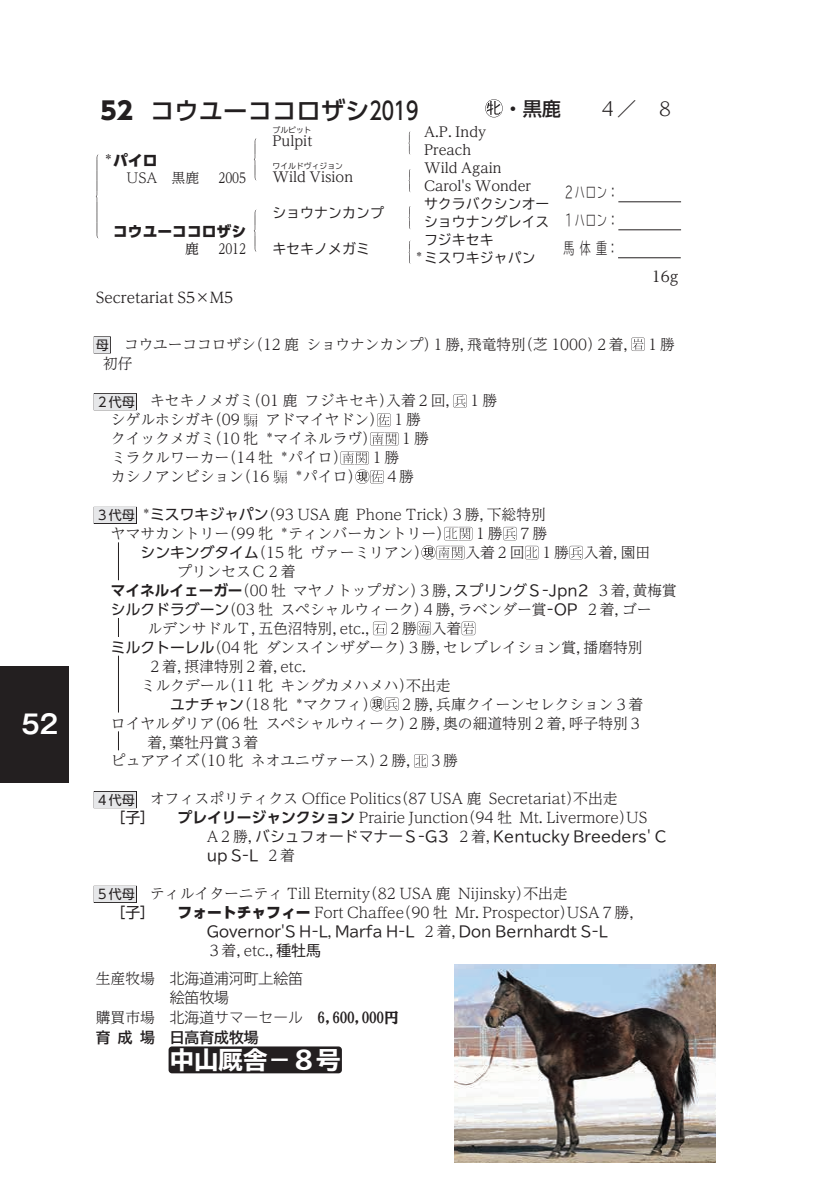
<style>
.page{position:relative;width:840px;height:1191px;background:#fff}
.page>*{position:absolute;margin:0;border:0;box-sizing:border-box;transform-origin:0 0}
.t1{font:700 26px "Gothic MB101 Pr 6 N De";color:#fff;scale:.93 1}
.t2{font:500 24.4px "UD Shin Go Pro";color:#231f20}
.t3{font:700 expanded 24.4px "TBUD Go Std";color:#fff}
.t4{font:500 19.2px "UD Shin Go Pro";color:#231f20}
.t5{font:300 19.2px "UD Reimin Pro";color:#231f20}
.t6{font:300 15.6px/28px "TBUD Go Std Super";color:#231f20;text-align:justify;scale:.7 1}
.t7{font:300 14.8px/19px "UD Reimin Pro";color:#231f20}
.t8{font:14.8px/19px "TBUD Go Std";color:#231f20}
.t9{font:800 14.8px "TBUD Min Std";letter-spacing:-.285em;color:#231f20;scale:.7 1}
.t10{font:14.8px "UD Reimin Pro";color:#231f20}
.t11{font:300 14.8px/19.8px "TBUD Go Std Super";color:#231f20;text-align:center}
.t12{font:800 14.8px "UD Shin Go Pro";color:#231f20}
.t13{font:700 14.8px "TBUD Go Std";color:#231f20}
.t14{font:14.8px "UD Shin Go Pro";color:#231f20}
.t15{font:14px "UD Reimin Pro";color:#231f20}
.t16{font:14px "TBUD Go Std";color:#231f20}
.t17{font:14px "UD Reimin Pro";color:#231f20;scale:.82 1}
.t18{font:300 14px "UD Reimin Pro";color:#231f20}
.t19{font:13px "UD Shin Go Pro";color:#231f20}
.t20{font:8.6px "UD Reimin Pro";color:#231f20}
.t21{font:7.8px "TBUD Go Std";color:#231f20}
.s1{font-weight:800}
.s2{font-family:"UD Shin Go Pro";font-weight:400;font-size:13px}
.s3{font-family:"UD Shin Go Pro";font-weight:400}
.s4{font-family:"UD Shin Go Pro De";font-weight:700}
.s5{font-family:"TBUD Go Std";font-weight:400}
.s6{font-family:"UD Reimin Pro";font-weight:300}
.s7{font-family:"UD Shin Go Pro";font-weight:800}
.s8{font-family:"UD Reimin Pro"}
.s9{font-family:"TBUD Go Std Super";font-weight:300}
</style>
<div class="page">
<img style="left:454px;top:964px;width:261px;height:198px">
<hr style="left:118px;top:542px;width:1px;height:38px;background:#231f20">
<svg style="left:118px;top:618px;width:1px;height:19px"></svg>
<hr style="left:118px;top:655px;width:1px;height:57px;background:#231f20">
<svg style="left:118px;top:731px;width:1px;height:19px"></svg>
<div style="left:94px;top:336px;width:17px;height:17px;border:1px solid #231f20"></div>
<div style="left:94px;top:337px;width:16px;height:16px;background:#e6e7e9"></div>
<div style="left:94px;top:393px;width:43px;height:17px;border:1px solid #231f20"></div>
<div style="left:94px;top:394px;width:42px;height:15px;background:#e6e7e9"></div>
<div style="left:94px;top:507px;width:43px;height:17px;border:1px solid #231f20"></div>
<div style="left:94px;top:507px;width:42px;height:16px;background:#e6e7e9"></div>
<div style="left:94px;top:791px;width:43px;height:17px;border:1px solid #231f20"></div>
<div style="left:94px;top:792px;width:42px;height:15px;background:#e6e7e9"></div>
<div style="left:94px;top:886px;width:43px;height:16px;border:1px solid #231f20"></div>
<div style="left:94px;top:886px;width:42px;height:16px;background:#e6e7e9"></div>
<div style="left:168px;top:1046px;width:174px;height:27px;background:#231f20"></div>
<hr style="left:618px;top:201px;width:62px;height:1px;background:#231f20">
<hr style="left:618px;top:229px;width:62px;height:1px;background:#231f20">
<hr style="left:617px;top:257px;width:63px;height:1px;background:#231f20">
<svg style="left:631px;top:337px;width:13px;height:14px"></svg>
<svg style="left:453px;top:394px;width:13px;height:14px"></svg>
<svg style="left:244px;top:413px;width:13px;height:14px"></svg>
<svg style="left:273px;top:470px;width:14px;height:13px"></svg>
<svg style="left:340px;top:413px;width:58px;height:71px"></svg>
<svg style="left:503px;top:527px;width:13px;height:13px"></svg>
<svg style="left:421px;top:527px;width:51px;height:33px"></svg>
<svg style="left:525px;top:546px;width:13px;height:13px"></svg>
<svg style="left:569px;top:546px;width:13px;height:13px"></svg>
<svg style="left:373px;top:621px;width:13px;height:14px"></svg>
<svg style="left:417px;top:621px;width:13px;height:14px"></svg>
<svg style="left:461px;top:621px;width:14px;height:14px"></svg>
<svg style="left:370px;top:696px;width:28px;height:15px"></svg>
<svg style="left:414px;top:754px;width:13px;height:14px"></svg>
<svg style="left:485px;top:99px;width:17px;height:18px"></svg>
<svg style="left:408px;top:131px;width:3px;height:24px"></svg>
<svg style="left:254px;top:138px;width:3px;height:42px"></svg>
<svg style="left:96px;top:154px;width:3px;height:84px"></svg>
<svg style="left:408px;top:169px;width:3px;height:23px"></svg>
<svg style="left:253px;top:210px;width:4px;height:42px"></svg>
<svg style="left:408px;top:206px;width:3px;height:23px"></svg>
<svg style="left:408px;top:241px;width:3px;height:23px"></svg>
<div style="left:0;top:666px;width:68px;height:116px;background:#231f20"></div>
<h1 class="t1" style="left:21px;top:703px;width:46px">5 21</h1>
<h2 class="t2" style="left:101px;top:91px;width:322px"><span class="s1">52</span> コウユーココロザシ２０１９</h2>
<p class="t4" style="left:503px;top:93px;width:59px">・黒鹿</p>
<p class="t5" style="left:597px;top:93px;width:78px">４／ ８</p>
<p class="t20" style="left:104px;top:150px;width:10px">＊</p>
<p class="t21" style="left:272px;top:124px;width:41px">プルピット</p>
<p class="t15" style="left:424px;top:121px;width:64px">A.P. Indy</p>
<p class="t15" style="left:272px;top:129px;width:42px">Pulpit</p>
<p class="t15" style="left:424px;top:138px;width:49px">Preach</p>
<p class="t12" style="left:113px;top:148px;width:46px">パイロ</p>
<p class="t21" style="left:272px;top:159px;width:72px">ワイルドヴィジョン</p>
<p class="t15" style="left:424px;top:156px;width:79px">Wild Again</p>
<p class="t18" style="left:126px;top:166px;width:74px">USA 黒鹿</p>
<p class="t17" style="left:218px;top:166px;width:35px">2005</p>
<p class="t15" style="left:272px;top:165px;width:82px">Wild Vision</p>
<p class="t15" style="left:424px;top:174px;width:109px">Carol's Wonder</p>
<p class="t16" style="left:424px;top:192px;width:127px">サクラバクシンオー</p>
<p class="t6" style="left:563px;top:178px;width:80px">２ハロン：１ハロン：馬体重：</p>
<p class="t16" style="left:272px;top:201px;width:113px">ショウナンカンプ</p>
<p class="t16" style="left:424px;top:210px;width:127px">ショウナングレイス</p>
<p class="t12" style="left:113px;top:219px;width:134px">コウユーココロザシ</p>
<p class="t16" style="left:424px;top:228px;width:71px">フジキセキ</p>
<p class="t15" style="left:185px;top:238px;width:15px">鹿</p>
<p class="t17" style="left:218px;top:238px;width:35px">2012</p>
<p class="t16" style="left:272px;top:237px;width:99px">キセキノメガミ</p>
<p class="t16" style="left:415px;top:246px;width:121px"><sup>＊</sup>ミスワキジャパン</p>
<p class="t10" style="left:96px;top:285px;width:139px">Secretariat S5×M5</p>
<p class="t10" style="left:651px;top:264px;width:28px">16g</p>
<p class="t7" style="left:103px;top:334px;width:573px;text-indent:-7px"><span class="s2">母</span> コウユーココロザシ（12 鹿ショウナンカンプ）１勝，飛竜特別（芝 1000）２着，１勝初仔</p>
<p class="t7" style="left:111px;top:391px;width:387px;text-indent:-15px"><span class="s2">２代母</span> キセキノメガミ（01 鹿フジキセキ）入着２回，１勝シゲルホシガキ（09</p>
<p class="t7" style="left:111px;top:410px;width:311px;text-indent:155px">アドマイヤドン）１勝クイックメガミ（10 牝 <sup>＊</sup>マイネルラヴ）</p>
<p class="t7" style="left:399px;top:429px;width:31px">１勝</p>
<p class="t7" style="left:111px;top:448px;width:238px">ミラクルワーカー（14 牡 <sup>＊</sup>パイロ）</p>
<p class="t7" style="left:369px;top:448px;width:31px">１勝</p>
<p class="t7" style="left:111px;top:466px;width:160px">カシノアンビション（16</p>
<p class="t7" style="left:295px;top:466px;width:68px"><sup>＊</sup>パイロ）</p>
<p class="t7" style="left:384px;top:466px;width:31px">４勝</p>
<p class="t19" style="left:96px;top:505px;width:41px">３代母</p>
<p class="t7" style="left:111px;top:504px;width:436px;text-indent:31px"><sup>＊</sup><span class="s3">ミスワキジャパン</span>（93 USA 鹿 Phone Trick）３勝，下総特別ヤマサカントリー（99 牝 <sup>＊</sup>ティンバーカントリー）</p>
<p class="t7" style="left:473px;top:523px;width:75px">１勝 ７勝</p>
<p class="t7" style="left:140px;top:542px;width:289px"><span class="s3">シンキングタイム</span>（15 牝ヴァーミリアン）</p>
<p class="t7" style="left:465px;top:542px;width:186px">入着２回 １勝 入着，園田</p>
<p class="t7" style="left:177px;top:561px;width:120px">プリンセスＣ２着</p>
<p class="t7" style="left:111px;top:580px;width:567px"><span class="s4">マイネルイェーガー</span>（00 牡マヤノトップガン）３勝，<span class="s5">スプリングＳ‐Jpn2</span> ３着，黄梅賞</p>
<p class="t7" style="left:111px;top:599px;width:542px"><span class="s3">シルクドラグーン</span>（03 牡スペシャルウィーク）４勝，ラベンダー賞<span class="s5">‐OP</span> ２着，ゴー</p>
<p class="t7" style="left:147px;top:618px;width:315px">ルデンサドルＴ，五色沼特別，etc.，２勝 入着</p>
<p class="t7" style="left:111px;top:637px;width:533px"><span class="s3">ミルクトーレル</span>（04 牝ダンスインザダーク）３勝，セレブレイション賞，播磨特別</p>
<p class="t7" style="left:147px;top:656px;width:160px">２着，摂津特別２着，etc.</p>
<p class="t7" style="left:140px;top:675px;width:311px">ミルクデール（11 牝キングカメハメハ）不出走</p>
<p class="t7" style="left:170px;top:694px;width:208px"><span class="s3">ユナチャン</span>（18 牝 <sup>＊</sup>マクフィ）</p>
<p class="t7" style="left:399px;top:694px;width:245px">２勝，兵庫クイーンセレクション３着</p>
<p class="t7" style="left:111px;top:713px;width:533px">ロイヤルダリア（06 牡スペシャルウィーク）２勝，奥の細道特別２着，呼子特別３</p>
<p class="t7" style="left:147px;top:732px;width:112px">着，葉牡丹賞３着</p>
<p class="t7" style="left:111px;top:751px;width:348px">ピュアアイズ（10 牝ネオユニヴァース）２勝，３勝</p>
<p class="t7" style="left:96px;top:788px;width:523px"><span class="s2">４代母</span> オフィスポリティクス Office Politics（87 USA 鹿 Secretariat）不出走</p>
<p class="t14" style="left:110px;top:805px;width:46px">［子］</p>
<p class="t7" style="left:177px;top:807px;width:471px"><span class="s4">プレイリージャンクション</span> Prairie Junction（94 牡 Mt. Livermore）US</p>
<p class="t8" style="left:207px;top:827px;width:461px"><span class="s6">A２勝，</span>バシュフォードマナーＳ‐G3 <span class="s6">２着，</span>Kentucky Breeders' C up S‐L <span class="s6">２着</span></p>
<p class="t7" style="left:96px;top:883px;width:473px"><span class="s2">５代母</span> ティルイターニティ Till Eternity（82 USA 鹿 Nijinsky）不出走</p>
<p class="t14" style="left:110px;top:900px;width:46px">［子］</p>
<p class="t7" style="left:177px;top:902px;width:468px"><span class="s7">フォートチャフィー</span> Fort Chaffee（90 牡 Mr. Prospector）USA７勝，</p>
<p class="t8" style="left:207px;top:921px;width:402px">Governor'S H‐L<span class="s6">，</span>Marfa H‐L <span class="s6">２着，</span>Don Bernhardt S‐L</p>
<p class="t7" style="left:207px;top:940px;width:116px">３着，etc.，<span class="s5">種牡馬</span></p>
<p class="t11" style="left:96px;top:967px;width:208px"><span class="s8">生産牧場</span> 北海道浦河町上絵笛絵笛牧場</p>
<p class="t9" style="left:96px;top:1006px;width:434px"><span class="s6">購買市場</span> <span class="s9">北海道サマーセール</span> ６，６００，０００円</p>
<p class="t13" style="left:96px;top:1025px;width:164px">育成場 日高育成牧場</p>
<h2 class="t3" style="left:170px;top:1046px;width:172px">中山厩舎－８号</h2>
</div>
